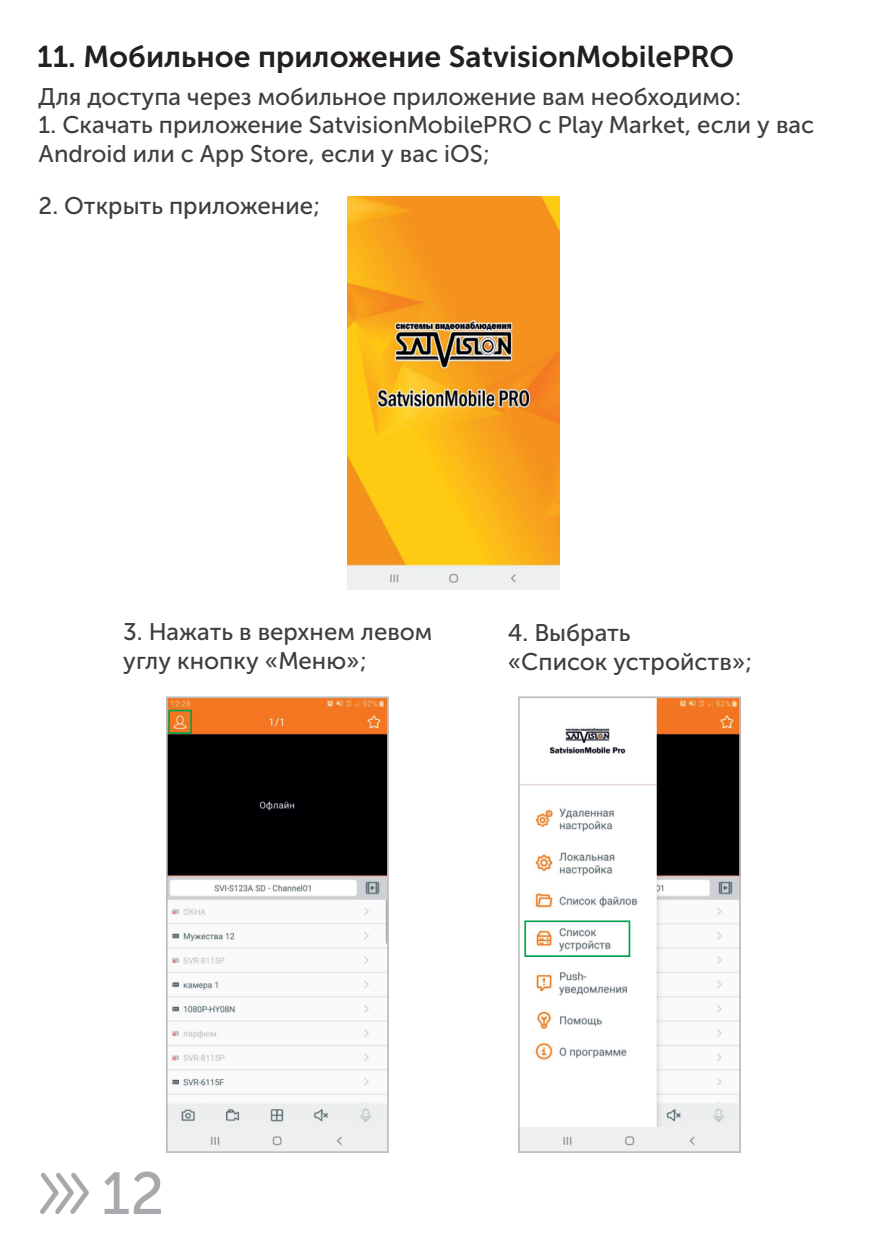
<style>
.page{position:relative;width:893px;height:1234px;background:#fff}
.page>*{position:absolute;margin:0;border:0;box-sizing:border-box;transform-origin:0 0}
.t1{font:59.1px "Museo Sans Cyrl 500";color:#a8a9ad}
.t2{font:30px "Museo Sans Cyrl 700";color:#231f20}
.t3{font:24px/28.8px "Museo Sans Cyrl 500";color:#3e3e3f}
</style>
<div class="page">
<svg style="left:40px;top:1173px;width:49px;height:40px"></svg>
<img style="left:347px;top:197px;width:213px;height:392px">
<img style="left:169px;top:699px;width:217px;height:450px">
<div style="left:166px;top:696px;width:223px;height:456px;border:2px solid #bcbdc0"></div>
<div style="left:168px;top:709px;width:24px;height:24px;border:2px solid #00a54f"></div>
<img style="left:521px;top:699px;width:217px;height:450px">
<div style="left:518px;top:696px;width:223px;height:456px;border:2px solid #bcbdc0"></div>
<div style="left:524px;top:920px;width:106px;height:36px;border:2px solid #00a54f"></div>
<p class="t2" style="left:37px;top:45px;width:698px">11. Мобильное приложение SatvisionMobilePRO</p>
<p class="t3" style="left:39px;top:84px;width:704px">Для доступа через мобильное приложение вам необходимо:</p>
<p class="t3" style="left:39px;top:113px;width:777px">1. Скачать приложение SatvisionMobilePRO с Play Market, если у вас<br>Android или с App Store, если у вас iOS;</p>
<p class="t3" style="left:39px;top:194px;width:283px">2. Открыть приложение;</p>
<p class="t3" style="left:123px;top:619px;width:311px">3. Нажать в верхнем левом углу кнопку «Меню»;</p>
<p class="t3" style="left:508px;top:620px;width:246px">4. Выбрать<br>«Список устройств»;</p>
<h1 class="t1" style="left:101px;top:1169px;width:65px">12</h1>
</div>
